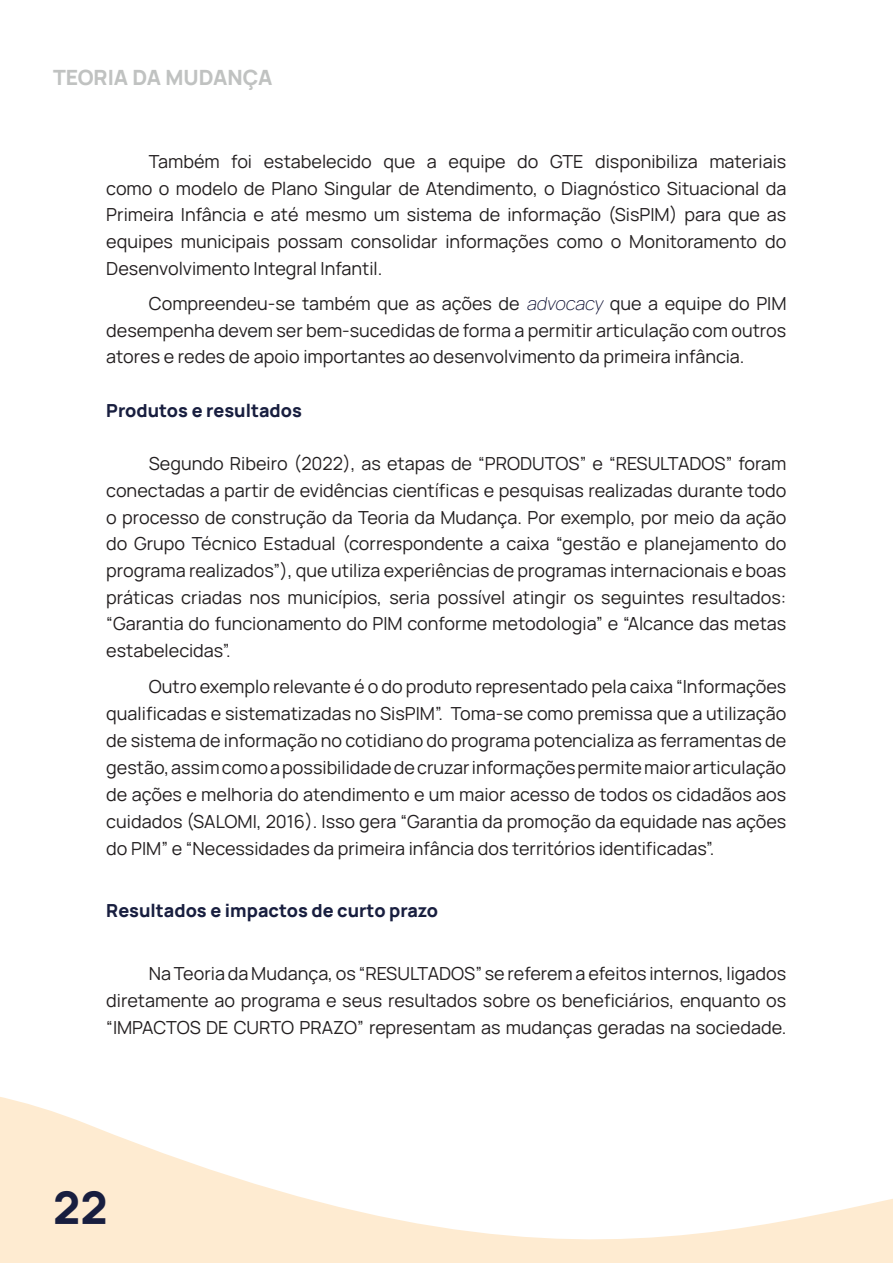
<style>
.page{position:relative;width:893px;height:1263px;background:#fff}
.page>*{position:absolute;margin:0;border:0;box-sizing:border-box;transform-origin:0 0}
.t1{font:200 45px "Manrope";color:#181e3f}
.t2{font:200 21px "Manrope";color:#c0c2c1}
.t3{font:200 18px/26.7px "Manrope";color:#231f20;text-align:justify}
.t4{font:200 18px "Manrope";color:#181e3f}
.s1{font-style:italic;color:#0f1134}
</style>
<div class="page">
<svg style="left:0;top:1097px;width:893px;height:166px"></svg>
<p class="t2" style="left:53px;top:63px;width:221px">TEORIA DA MUDANÇA</p>
<p class="t3" style="left:106px;top:147px;width:682px;text-indent:43px">Também foi estabelecido que a equipe do GTE disponibiliza materiais como o modelo de Plano Singular de Atendimento, o Diagnóstico Situacional da Primeira Infância e até mesmo um sistema de informação (SisPIM) para que as equipes municipais possam consolidar informações como o Monitoramento do Desenvolvimento Integral Infantil.</p>
<p class="t3" style="left:106px;top:289px;width:682px;text-indent:43px">Compreendeu-se também que as ações de <span class="s1">advocacy</span> que a equipe do PIM desempenha devem ser bem-sucedidas de forma a permitir articulação com outros atores e redes de apoio importantes ao desenvolvimento da primeira infância.</p>
<p class="t4" style="left:106px;top:398px;width:197px">Produtos e resultados</p>
<p class="t3" style="left:106px;top:450px;width:682px;text-indent:43px">Segundo Ribeiro (2022), as etapas de “PRODUTOS” e “RESULTADOS” foram conectadas a partir de evidências científicas e pesquisas realizadas durante todo o processo de construção da Teoria da Mudança. Por exemplo, por meio da ação do Grupo Técnico Estadual (correspondente a caixa “gestão e planejamento do programa realizados”), que utiliza experiências de programas internacionais e boas práticas criadas nos municípios, seria possível atingir os seguintes resultados: “Garantia do funcionamento do PIM conforme metodologia” e “Alcance das metas estabelecidas”.</p>
<p class="t3" style="left:106px;top:672px;width:682px;text-indent:43px">Outro exemplo relevante é o do produto representado pela caixa “Informações qualificadas e sistematizadas no SisPIM”. Toma-se como premissa que a utilização de sistema de informação no cotidiano do programa potencializa as ferramentas de gestão, assim como a possibilidade de cruzar informações permite maior articulação de ações e melhoria do atendimento e um maior acesso de todos os cidadãos aos cuidados (SALOMI, 2016). Isso gera “Garantia da promoção da equidade nas ações do PIM” e “Necessidades da primeira infância dos territórios identificadas”.</p>
<p class="t4" style="left:106px;top:898px;width:333px">Resultados e impactos de curto prazo</p>
<p class="t3" style="left:106px;top:959px;width:682px;text-indent:43px">Na Teoria da Mudança, os “RESULTADOS” se referem a efeitos internos, ligados diretamente ao programa e seus resultados sobre os beneficiários, enquanto os “IMPACTOS DE CURTO PRAZO” representam as mudanças geradas na sociedade.</p>
<h1 class="t1" style="left:53px;top:1176px;width:56px">22</h1>
</div>
